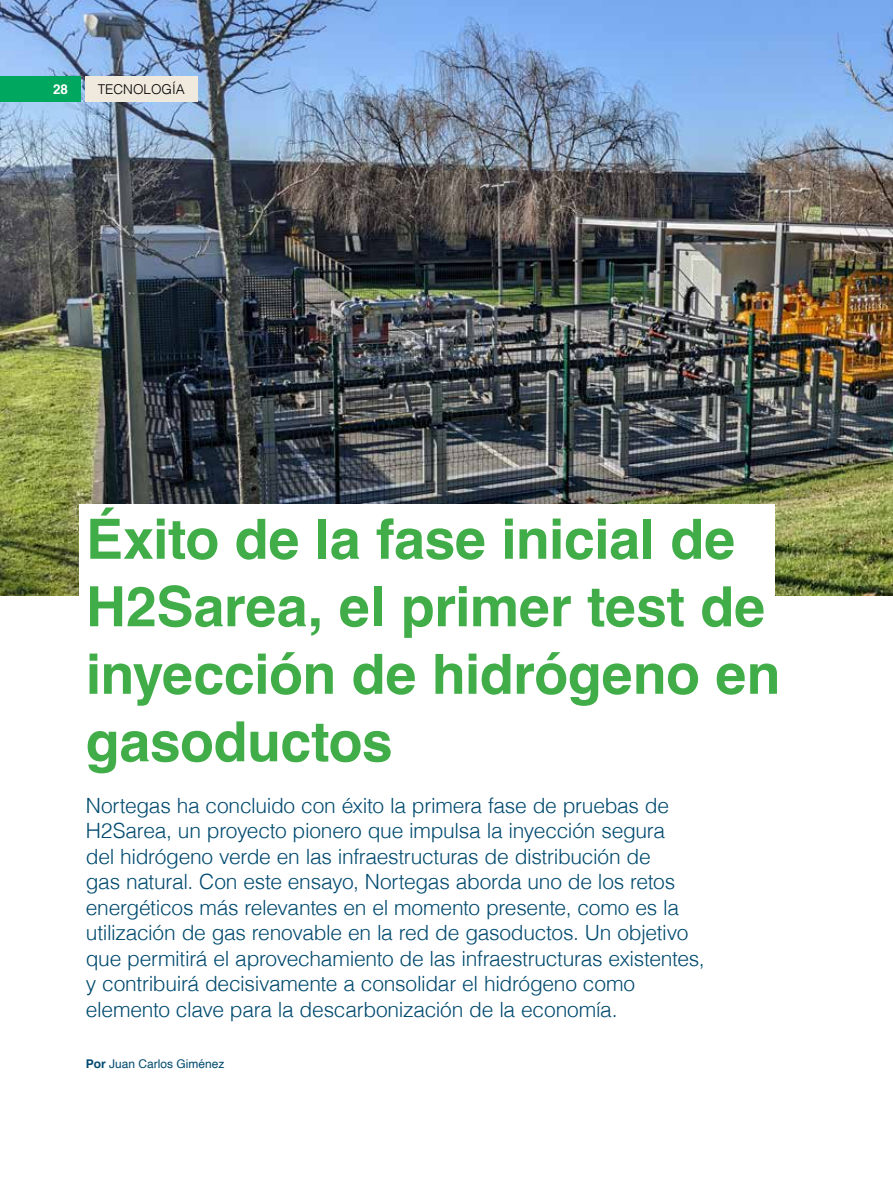
<style>
.page{position:relative;width:893px;height:1191px;background:#fff}
.page>*{position:absolute;margin:0;border:0;box-sizing:border-box;transform-origin:0 0}
.t1{font:700 55.5px/67.5px "Helvetica";letter-spacing:-.01em;color:#41ad49}
.t2{font:300 21px/25.5px "Helvetica";letter-spacing:-.015em;color:#004a6f}
.t3{font:300 13.5px "Helvetica";color:#000}
.t4{font:700 13.5px "Helvetica";color:#fff}
.t5{font:12px "Helvetica";color:#004a6f}
.s1{font-weight:700}
</style>
<div class="page">
<img style="left:0;top:0;width:893px;height:595px">
<div style="left:79px;top:504px;width:695px;height:129px;background:#fff"></div>
<div style="left:85px;top:77px;width:113px;height:25px;background:#efe9de"></div>
<div style="left:0;top:77px;width:81px;height:25px;background:#00a75e"></div>
<p class="t4" style="left:53px;top:79px;width:17px">28</p>
<p class="t3" style="left:98px;top:78px;width:89px">TECNOLOGÍA</p>
<h1 class="t1" style="left:86px;top:506px;width:696px">Éxito de la fase inicial de<br>H2Sarea, el primer test de inyección de hidrógeno en gasoductos</h1>
<p class="t2" style="left:86px;top:791px;width:620px">Nortegas ha concluido con éxito la primera fase de pruebas de H2Sarea, un proyecto pionero que impulsa la inyección segura<br>del hidrógeno verde en las infraestructuras de distribución de<br>gas natural. Con este ensayo, Nortegas aborda uno de los retos energéticos más relevantes en el momento presente, como es la utilización de gas renovable en la red de gasoductos. Un objetivo que permitirá el aprovechamiento de las infraestructuras existentes, y contribuirá decisivamente a consolidar el hidrógeno como elemento clave para la descarbonización de la economía.</p>
<p class="t5" style="left:86px;top:1054px;width:140px"><span class="s1">Por</span> Juan Carlos Giménez</p>
</div>
